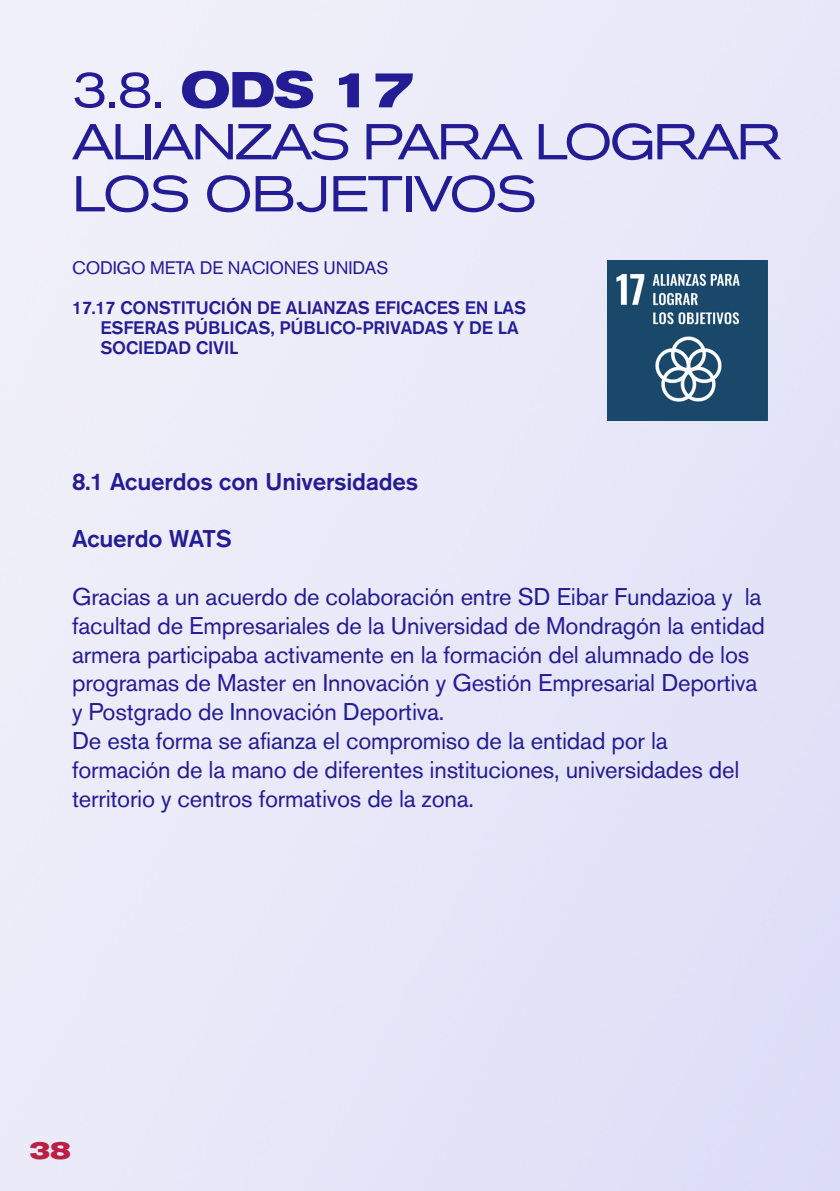
<style>
.page{position:relative;width:840px;height:1191px;background:#fff}
.page>*{position:absolute;margin:0;border:0;box-sizing:border-box;transform-origin:0 0}
.t1{font:expanded 50px/52px "Akzidenz Grotesk BQ";letter-spacing:-.05em;color:#241c94}
.t2{font:24px/28.8px "Akzidenz Grotesk BQ";letter-spacing:-.01em;color:#241c94}
.t3{font:500 24px "Akzidenz Grotesk BQ";letter-spacing:-.01em;color:#241c94}
.t4{font:900 expanded 24px "GT America Trial";color:#bb2043}
.t5{font:500 18px/20px "Akzidenz Grotesk BQ";letter-spacing:-.01em;color:#241c94}
.t6{font:18px "Akzidenz Grotesk BQ";letter-spacing:-.01em;color:#241c94}
.s1{font-weight:700}
</style>
<div class="page">
<img style="left:0;top:0;width:839px;height:1191px">
<img style="left:607px;top:261px;width:160px;height:160px">
<h1 class="t1" style="left:72px;top:64px;width:710px">3.8. <span class="s1">ODS 17<br></span>ALIANZAS PARA LOGRAR<br>LOS OBJETIVOS</h1>
<p class="t6" style="left:72px;top:257px;width:317px">CODIGO META DE NACIONES UNIDAS</p>
<p class="t5" style="left:100px;top:297px;width:427px;text-indent:-28px">17.17 CONSTITUCIÓN DE ALIANZAS EFICACES EN LAS<br>ESFERAS PÚBLICAS, PÚBLICO-PRIVADAS Y DE LA<br>SOCIEDAD CIVIL</p>
<p class="t3" style="left:72px;top:466px;width:347px">8.1 Acuerdos con Universidades</p>
<p class="t3" style="left:72px;top:524px;width:161px">Acuerdo WATS</p>
<p class="t2" style="left:72px;top:582px;width:694px">Gracias a un acuerdo de colaboración entre SD Eibar Fundazioa y la facultad de Empresariales de la Universidad de Mondragón la entidad armera participaba activamente en la formación del alumnado de los programas de Master en Innovación y Gestión Empresarial Deportiva y Postgrado de Innovación Deportiva.<br>De esta forma se afianza el compromiso de la entidad por la formación de la mano de diferentes instituciones, universidades del territorio y centros formativos de la zona.</p>
<p class="t4" style="left:30px;top:1141px;width:43px">38</p>
</div>
